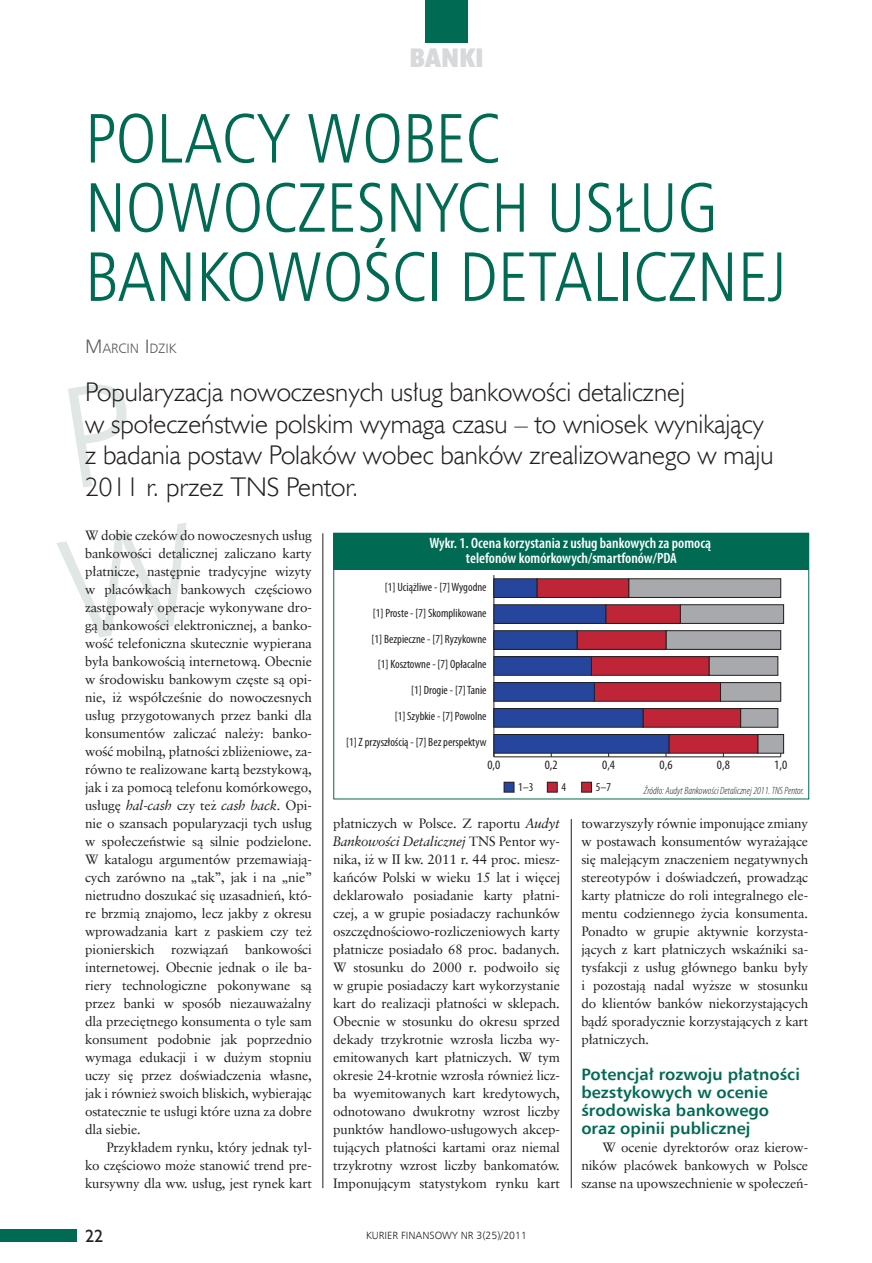
<style>
.page{position:relative;width:872px;height:1263px;background:#fff}
.page>*{position:absolute;margin:0;border:0;box-sizing:border-box;transform-origin:0 0}
._01__tytul{font:69.75px/69.2px "Humnst 777 Lt Cn EU";color:#016a53}
._03__lead{font:27px/31.5px "Humanst 521 Lt EU";color:#231f20}
.t1{font:27px "Humanst 521 X Bd Cn EU";color:#d8d9db}
.t2{font:18px "Humanst 521 EU";color:#231f20}
._05__srodtytul{font:700 16.5px/18px "Humnst 777 EU";color:#016a53}
.t3{font:600 condensed 15px/15px "Myriad Pro";color:#fff;text-align:center}
._02__autor{font:13.65px "Humnst 777 Lt EU";color:#57585a}
._10__tekst{font:13.5px/18px "Class Garmnd EU";letter-spacing:-.01em;color:#231f20;text-align:justify}
.t4{font:condensed 12.75px "Myriad Pro";color:#231f20;scale:1.05 1}
.t5{font:condensed 12px/25.8px "Myriad Pro";color:#231f20;text-align:right}
.t6{font:italic 300 condensed 10.5px "Myriad Pro";color:#231f20}
.t7{font:10.5px "Humnst 777 Lt EU";color:#231f20}
.s1{font-size:19.5px}
.s2{font-style:italic}
</style>
<div class="page">
<div style="left:425px;top:0;width:43px;height:43px;background:#016a53"></div>
<div style="left:0;top:1229px;width:77px;height:13px;background:#016a53"></div>
<hr style="left:571px;top:819px;width:1px;height:369px;background:#231f20">
<hr style="left:322px;top:533px;width:1px;height:655px;background:#231f20">
<div style="left:334px;top:533px;width:474px;height:37px;background:#016a53"></div>
<hr style="left:494px;top:757px;width:286px;height:1px;background:#231f20">
<hr style="left:493px;top:575px;width:1px;height:182px;background:#231f20">
<div style="left:628px;top:579px;width:152px;height:18px;background:#a8a9ad"></div>
<div style="left:628px;top:578px;width:153px;height:20px;border:1px solid #231f20"></div>
<div style="left:680px;top:605px;width:103px;height:18px;background:#a8a9ad"></div>
<div style="left:680px;top:604px;width:104px;height:20px;border:1px solid #231f20"></div>
<div style="left:666px;top:631px;width:114px;height:18px;background:#a8a9ad"></div>
<div style="left:666px;top:630px;width:115px;height:20px;border:1px solid #231f20"></div>
<div style="left:709px;top:657px;width:69px;height:18px;background:#a8a9ad"></div>
<div style="left:709px;top:656px;width:69px;height:19px;border:1px solid #231f20"></div>
<div style="left:720px;top:683px;width:60px;height:18px;background:#a8a9ad"></div>
<div style="left:720px;top:682px;width:61px;height:19px;border:1px solid #231f20"></div>
<div style="left:740px;top:708px;width:38px;height:19px;background:#a8a9ad"></div>
<div style="left:740px;top:708px;width:38px;height:19px;border:1px solid #231f20"></div>
<div style="left:758px;top:734px;width:25px;height:19px;background:#a8a9ad"></div>
<div style="left:757px;top:734px;width:27px;height:19px;border:1px solid #231f20"></div>
<div style="left:537px;top:579px;width:91px;height:18px;background:#bf2537"></div>
<div style="left:536px;top:578px;width:93px;height:20px;border:1px solid #231f20"></div>
<div style="left:606px;top:605px;width:74px;height:18px;background:#bf2537"></div>
<div style="left:605px;top:604px;width:75px;height:20px;border:1px solid #231f20"></div>
<div style="left:577px;top:631px;width:89px;height:18px;background:#bf2537"></div>
<div style="left:577px;top:630px;width:89px;height:20px;border:1px solid #231f20"></div>
<div style="left:591px;top:657px;width:118px;height:18px;background:#bf2537"></div>
<div style="left:591px;top:656px;width:118px;height:19px;border:1px solid #231f20"></div>
<div style="left:594px;top:683px;width:126px;height:18px;background:#bf2537"></div>
<div style="left:594px;top:682px;width:126px;height:19px;border:1px solid #231f20"></div>
<div style="left:643px;top:708px;width:97px;height:19px;background:#bf2537"></div>
<div style="left:643px;top:708px;width:98px;height:19px;border:1px solid #231f20"></div>
<div style="left:669px;top:734px;width:89px;height:19px;background:#bf2537"></div>
<div style="left:668px;top:734px;width:90px;height:19px;border:1px solid #231f20"></div>
<div style="left:494px;top:579px;width:43px;height:18px;background:#26469d"></div>
<div style="left:493px;top:578px;width:44px;height:20px;border:1px solid #231f20"></div>
<div style="left:494px;top:605px;width:112px;height:18px;background:#26469d"></div>
<div style="left:493px;top:604px;width:113px;height:20px;border:1px solid #231f20"></div>
<div style="left:494px;top:631px;width:83px;height:18px;background:#26469d"></div>
<div style="left:493px;top:630px;width:84px;height:20px;border:1px solid #231f20"></div>
<div style="left:494px;top:657px;width:97px;height:18px;background:#26469d"></div>
<div style="left:493px;top:656px;width:98px;height:19px;border:1px solid #231f20"></div>
<div style="left:494px;top:683px;width:100px;height:18px;background:#26469d"></div>
<div style="left:493px;top:682px;width:101px;height:19px;border:1px solid #231f20"></div>
<div style="left:494px;top:708px;width:149px;height:19px;background:#26469d"></div>
<div style="left:493px;top:708px;width:150px;height:19px;border:1px solid #231f20"></div>
<div style="left:494px;top:734px;width:175px;height:19px;background:#26469d"></div>
<div style="left:493px;top:734px;width:176px;height:19px;border:1px solid #231f20"></div>
<div style="left:504px;top:782px;width:10px;height:10px;background:#26469d"></div>
<div style="left:504px;top:782px;width:10px;height:10px;border:1px solid #231f20"></div>
<div style="left:547px;top:782px;width:10px;height:10px;background:#bf2537"></div>
<div style="left:547px;top:782px;width:10px;height:10px;border:1px solid #231f20"></div>
<div style="left:581px;top:782px;width:10px;height:10px;background:#bf2537"></div>
<div style="left:581px;top:782px;width:11px;height:10px;border:1px solid #231f20"></div>
<p class="t1" style="left:409px;top:41px;width:76px">BANKI</p>
<p class="_01__tytul" style="left:85px;top:103px;width:703px">POLACY WOBEC<br>NOWOCZESNYCH USŁUG<br>BANKOWOŚCI DETALICZNEJ</p>
<p class="_02__autor" style="left:85px;top:340px;width:93px"><span class="s1">M</span>ARCIN <span class="s1">I</span> DZIK</p>
<p class="_03__lead" style="left:85px;top:376px;width:690px">Popularyzacja nowoczesnych usług bankowości detalicznej<br>w społeczeństwie polskim wymaga czasu – to wniosek wynikający z badania postaw Polaków wobec banków zrealizowanego w maju 2011 r. przez TNS Pentor.</p>
<p class="_10__tekst" style="left:85px;top:527px;width:228px">W dobie czeków do nowoczesnych usług bankowości detalicznej zaliczano karty płatnicze, następnie tradycyjne wizyty w placówkach bankowych częściowo zastępowały operacje wykonywane dro&shy;gą bankowości elektronicznej, a banko&shy;wość telefoniczna skutecznie wypierana była bankowością internetową. Obecnie w środowisku bankowym częste są opi&shy;nie, iż współcześnie do nowoczesnych usług przygotowanych przez banki dla konsumentów zaliczać należy: banko&shy;wość mobilną, płatności zbliżeniowe, za&shy;równo te realizowane kartą bezstykową, jak i za pomocą telefonu komórkowego, usługę <span class="s2">hal-cash</span> czy też <span class="s2">cash back</span>. Opi&shy;nie o szansach popularyzacji tych usług w społeczeństwie są silnie podzielone.<br>W katalogu argumentów przemawiają&shy;cych zarówno na „tak”, jak i na „nie” nietrudno doszukać się uzasadnień, któ&shy;re brzmią znajomo, lecz jakby z okresu wprowadzania kart z paskiem czy też pionierskich rozwiązań bankowości internetowej. Obecnie jednak o ile ba&shy;riery technologiczne pokonywane są przez banki w sposób niezauważalny dla przeciętnego konsumenta o tyle sam konsument podobnie jak poprzednio wymaga edukacji i w dużym stopniu uczy się przez doświadczenia własne, jak i również swoich bliskich, wybierając ostatecznie te usługi które uzna za dobre dla siebie.</p>
<p class="_10__tekst" style="left:85px;top:1139px;width:228px;text-indent:21px">Przykładem rynku, który jednak tyl&shy;ko częściowo może stanowić trend pre&shy;kursywny dla ww. usług, jest rynek kart</p>
<p class="t3" style="left:429px;top:535px;width:283px">Wykr. 1. Ocena korzystania z usług bankowych za pomocą telefonów komórkowych/smartfonów/PDA</p>
<p class="t5" style="left:346px;top:574px;width:142px">[1] Uciążliwe - [7] Wygodne<br>[1] Proste - [7] Skomplikowane<br>[1] Bezpieczne - [7] Ryzykowne<br>[1] Kosztowne - [7] Opłacalne<br>[1] Drogie - [7] Tanie<br>[1] Szybkie - [7] Powolne<br>[1] Z przyszłością - [7] Bez perspektyw</p>
<p class="t4" style="left:487px;top:758px;width:14px">0,0</p>
<p class="t4" style="left:545px;top:758px;width:14px">0,2</p>
<p class="t4" style="left:602px;top:758px;width:14px">0,4</p>
<p class="t4" style="left:659px;top:758px;width:14px">0,6</p>
<p class="t4" style="left:717px;top:758px;width:14px">0,8</p>
<p class="t4" style="left:774px;top:758px;width:14px">1,0</p>
<p class="t5" style="left:518px;top:774px;width:17px">1–3</p>
<p class="t5" style="left:561px;top:774px;width:6px">4</p>
<p class="t5" style="left:596px;top:774px;width:17px">5–7</p>
<p class="t6" style="left:644px;top:784px;width:162px">Źródło: Audyt Bankowości Detalicznej 2011. TNS Pentor.</p>
<p class="_10__tekst" style="left:333px;top:815px;width:228px">płatniczych w Polsce. Z raportu <span class="s2">Audyt Bankowości Detalicznej</span> TNS Pentor wy&shy;nika, iż w II kw. 2011 r. 44 proc. miesz&shy;kańców Polski w wieku 15 lat i więcej deklarowało posiadanie karty płatni&shy;czej, a w grupie posiadaczy rachunków oszczędnościowo-rozliczeniowych karty płatnicze posiadało 68 proc. badanych.<br>W stosunku do 2000 r. podwoiło się w grupie posiadaczy kart wykorzystanie kart do realizacji płatności w sklepach.<br>Obecnie w stosunku do okresu sprzed dekady trzykrotnie wzrosła liczba wy&shy;emitowanych kart płatniczych. W tym okresie 24-krotnie wzrosła również licz&shy;ba wyemitowanych kart kredytowych, odnotowano dwukrotny wzrost liczby punktów handlowo-usługowych akcep&shy;tujących płatności kartami oraz niemal trzykrotny wzrost liczby bankomatów.<br>Imponującym statystykom rynku kart</p>
<p class="_10__tekst" style="left:581px;top:815px;width:228px">towarzyszyły równie imponujące zmiany w postawach konsumentów wyrażające się malejącym znaczeniem negatywnych stereotypów i doświadczeń, prowadząc karty płatnicze do roli integralnego ele&shy;mentu codziennego życia konsumenta.<br>Ponadto w grupie aktywnie korzysta&shy;jących z kart płatniczych wskaźniki sa&shy;tysfakcji z usług głównego banku były i pozostają nadal wyższe w stosunku do klientów banków niekorzystających bądź sporadycznie korzystających z kart płatniczych.</p>
<p class="_05__srodtytul" style="left:581px;top:1065px;width:220px">Potencjał rozwoju płatności bezstykowych w ocenie środowiska bankowego oraz opinii publicznej</p>
<p class="_10__tekst" style="left:581px;top:1139px;width:228px;text-indent:21px">W ocenie dyrektorów oraz kierow&shy;ników placówek bankowych w Polsce szanse na upowszechnienie w społeczeń-</p>
<p class="t2" style="left:85px;top:1224px;width:20px">22</p>
<p class="t7" style="left:366px;top:1229px;width:162px">KURIER FINANSOWY NR 3(25)/2011</p>
</div>
